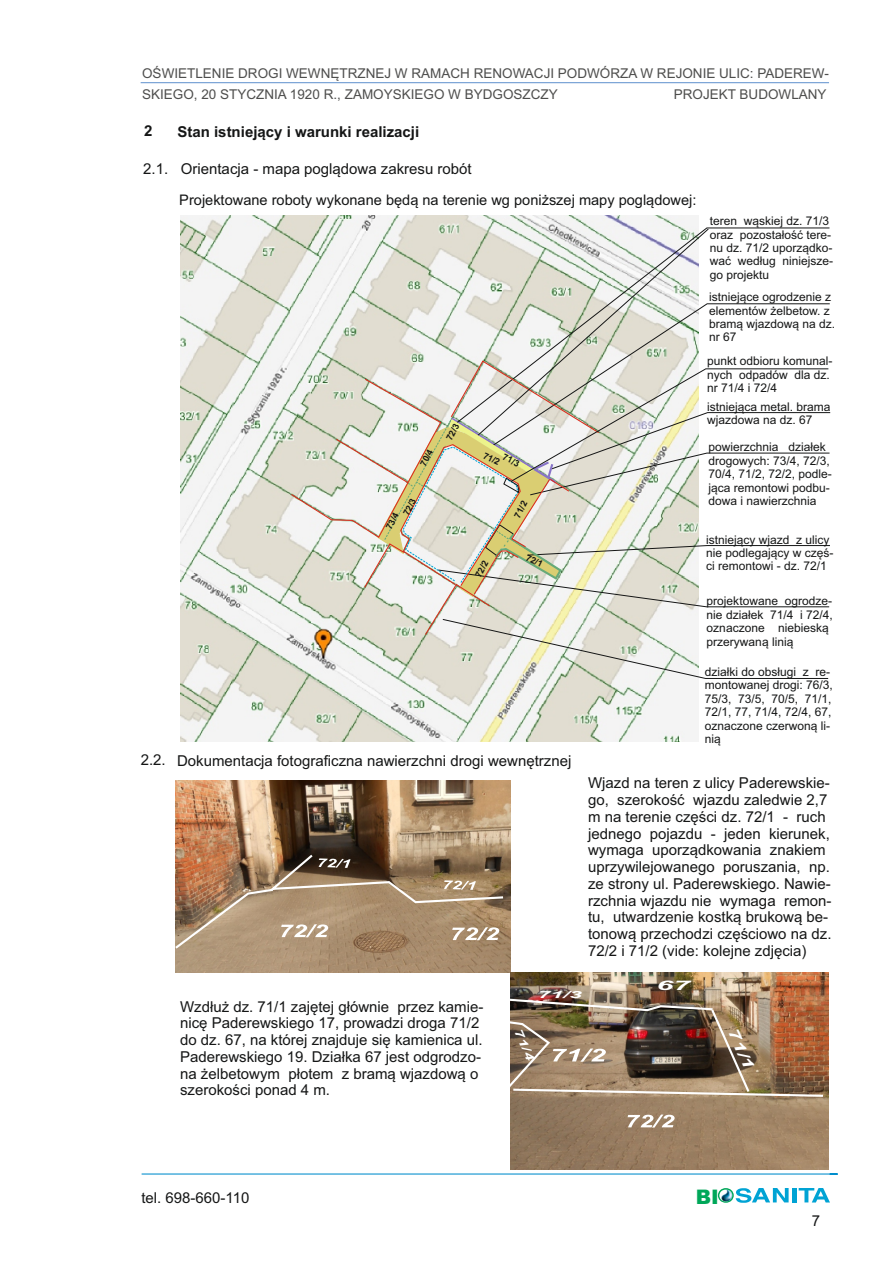
<style>
.page{position:relative;width:893px;height:1263px;background:#fff}
.page>*{position:absolute;margin:0;border:0;box-sizing:border-box;transform-origin:0 0}
.t1{font:900 20.1px "Arial";color:#00a759}
.t2{font:15px/16.8px "Arial";color:#151616}
.t3{font:700 15px "Arial";color:#151616}
.t4{font:italic 700 14.7px "Arial";color:#fff;scale:1.5 1}
.t5{font:14.55px "Arial";color:#151616}
.t6{font:13.5px/21.5px "Arial";color:#4e4e4d}
.t7{font:italic 700 13.2px "Arial";color:#fff;scale:2.34 1}
.t8{font:12px/13.4px "Arial";color:#151616}
.t9{font:italic 700 11.25px "Arial";color:#fff;scale:1.5 1}
.t10{font:italic 700 9.75px "Arial";color:#fff;scale:2.34 1}
.t11{font:700 9px "Arial";color:#151616}
</style>
<div class="page">
<img style="left:181px;top:216px;width:517px;height:525px">
<svg style="left:454px;top:228px;width:376px;height:132px"></svg>
<svg style="left:709px;top:303px;width:121px;height:57px"></svg>
<img style="left:176px;top:780px;width:334px;height:192px">
<svg style="left:175px;top:852px;width:330px;height:99px;background:#a08466"></svg>
<img style="left:510px;top:972px;width:318px;height:198px">
<svg style="left:628px;top:1114px;width:47px;height:13px"></svg>
<img style="left:510px;top:997px;width:315px;height:101px">
<svg style="left:141px;top:1173px;width:697px;height:2px"></svg>
<hr style="left:792px;top:1188px;width:4px;height:14px;background:#00a3d4">
<svg style="left:718px;top:1188px;width:71px;height:15px"></svg>
<svg style="left:799px;top:1188px;width:31px;height:14px"></svg>
<svg style="left:477px;top:228px;width:232px;height:132px"></svg>
<svg style="left:290px;top:360px;width:540px;height:319px"></svg>
<hr style="left:141px;top:82px;width:688px;height:1px;background:#6796d0">
<p class="t6" style="left:142px;top:64px;width:688px">OŚWIETLENIE DROGI WEWNĘTRZNEJ W RAMACH RENOWACJI PODWÓRZA W REJONIE ULIC: PADEREW-<br>SKIEGO, 20 STYCZNIA 1920 R., ZAMOYSKIEGO W BYDGOSZCZY</p>
<p class="t6" style="left:674px;top:85px;width:154px">PROJEKT BUDOWLANY</p>
<p class="t3" style="left:144px;top:125px;width:10px">2</p>
<p class="t3" style="left:177px;top:126px;width:243px">Stan istniejący i warunki realizacji</p>
<p class="t2" style="left:143px;top:162px;width:330px">2.1. Orientacja - mapa poglądowa zakresu robót</p>
<p class="t5" style="left:179px;top:195px;width:519px">Projektowane roboty wykonane będą na terenie wg poniższej mapy poglądowej:</p>
<p class="t11" style="left:420px;top:464px;width:19px;rotate:-62deg">70/4</p>
<p class="t11" style="left:446px;top:438px;width:19px;rotate:-62deg">72/3</p>
<p class="t11" style="left:403px;top:513px;width:19px;rotate:-62deg">72/3</p>
<p class="t11" style="left:385px;top:527px;width:19px;rotate:-62deg">73/4</p>
<p class="t11" style="left:485px;top:452px;width:19px;rotate:26deg">71/2</p>
<p class="t11" style="left:505px;top:453px;width:19px;rotate:26deg">71/3</p>
<p class="t11" style="left:514px;top:515px;width:19px;rotate:-62deg">71/2</p>
<p class="t11" style="left:475px;top:575px;width:19px;rotate:-62deg">72/2</p>
<p class="t11" style="left:528px;top:554px;width:19px;rotate:26deg">72/1</p>
<p class="t2" style="left:141px;top:753px;width:432px">2.2. Dokumentacja fotograficzna nawierzchni drogi wewnętrznej</p>
<p class="t8" style="left:710px;top:215px;width:125px">teren wąskiej dz. 71/3 oraz pozostałość tere&shy;nu dz. 71/2 uporządko&shy;wać według niniejsze&shy;go projektu</p>
<p class="t8" style="left:709px;top:291px;width:128px">istniejące ogrodzenie z elementów żelbetow. z bramą wjazdową na dz. nr 67</p>
<p class="t8" style="left:707px;top:356px;width:127px">punkt odbioru komunal&shy;nych odpadów dla dz. nr 71/4 i 72/4</p>
<p class="t8" style="left:707px;top:401px;width:125px">istniejąca metal. brama wjazdowa na dz. 67</p>
<p class="t8" style="left:708px;top:441px;width:125px">powierzchnia działek drogowych: 73/4, 72/3,<br>70/4, 71/2, 72/2, podle&shy;jąca remontowi podbu&shy;dowa i nawierzchnia</p>
<p class="t8" style="left:706px;top:534px;width:129px">istniejący wjazd z ulicy nie podlegający w częś&shy;ci remontowi - dz. 72/1</p>
<p class="t8" style="left:707px;top:595px;width:128px">projektowane ogrodze&shy;nie działek 71/4 i 72/4, oznaczone niebieską przerywaną linią</p>
<p class="t8" style="left:705px;top:666px;width:130px">działki do obsługi z re&shy;montowanej drogi: 76/3,<br>75/3, 73/5, 70/5, 71/1,<br>72/1, 77, 71/4, 72/4, 67, oznaczone czerwoną li&shy;nią</p>
<p class="t2" style="left:588px;top:776px;width:245px">Wjazd na teren z ulicy Paderewskie&shy;go, szerokość wjazdu zaledwie 2,7 m na terenie części dz. 72/1 - ruch jednego pojazdu - jeden kierunek, wymaga uporządkowania znakiem uprzywilejowanego poruszania, np. ze strony ul. Paderewskiego. Nawie&shy;rzchnia wjazdu nie wymaga remon&shy;tu, utwardzenie kostką brukową be&shy;tonową przechodzi częściowo na dz.<br>72/2 i 71/2 (vide: kolejne zdjęcia)</p>
<p class="t2" style="left:180px;top:999px;width:305px">Wzdłuż dz. 71/1 zajętej głównie przez kamie&shy;nicę Paderewskiego 17, prowadzi droga 71/2 do dz. 67, na której znajduje się kamienica ul.<br>Paderewskiego 19. Działka 67 jest odgrodzo&shy;na żelbetowym płotem z bramą wjazdową o szerokości ponad 4 m.</p>
<p class="t10" style="left:538px;top:991px;width:20px">71/3</p>
<p class="t7" style="left:656px;top:980px;width:16px">67</p>
<p class="t9" style="left:521px;top:1028px;width:23px;rotate:66deg">71/4</p>
<p class="t4" style="left:737px;top:1027px;width:30px;rotate:66deg">71/1</p>
<p class="t2" style="left:141px;top:1191px;width:110px">tel. 698-660-110</p>
<h1 class="t1" style="left:696px;top:1189px;width:25px">BI</h1>
<p class="t2" style="left:812px;top:1213px;width:10px">7</p>
</div>
